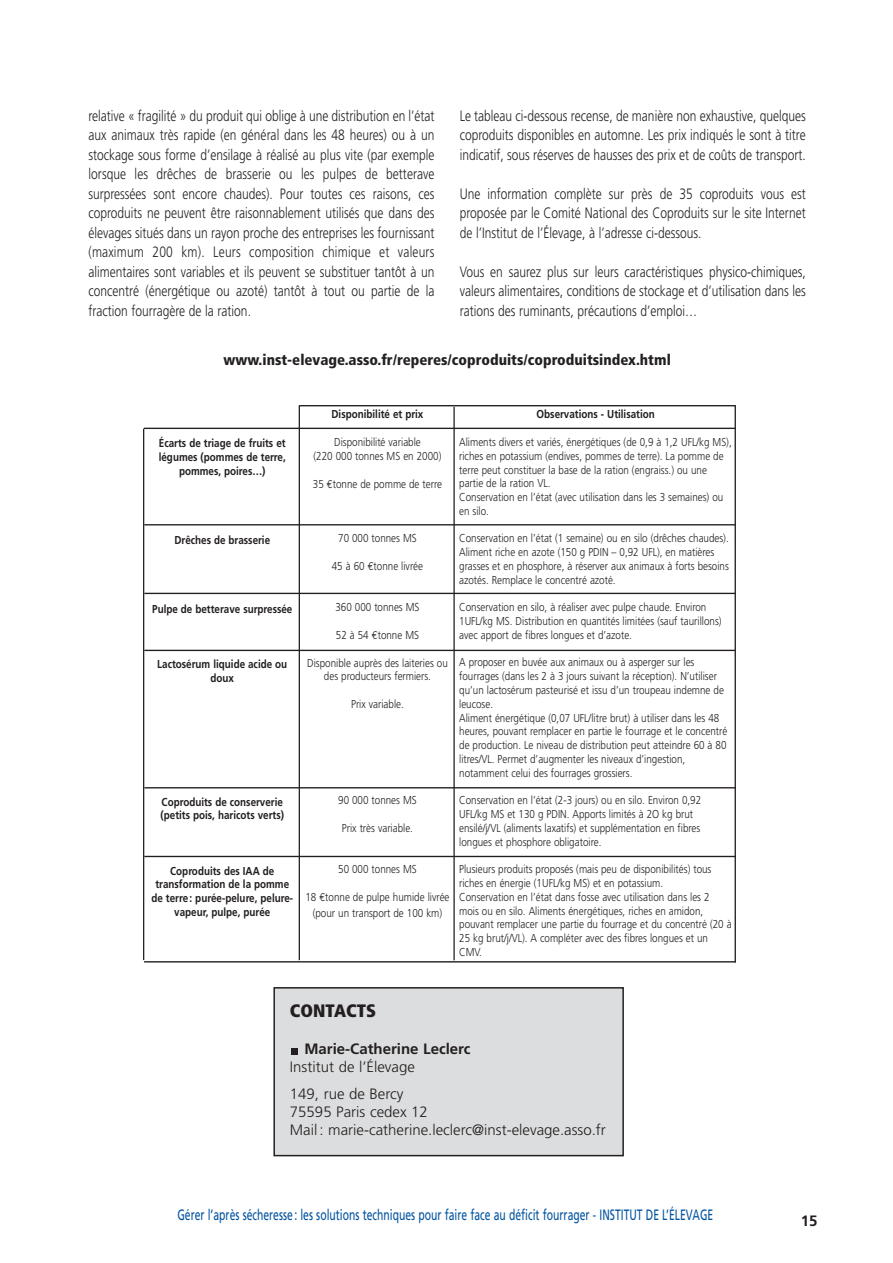
<style>
.page{position:relative;width:893px;height:1263px;background:#fff}
.page>*{position:absolute;margin:0;border:0;box-sizing:border-box;transform-origin:0 0}
.t1{font:900 condensed 18px "Frutiger";color:#231f20}
.t2{font:300 15px/19.5px "Frutiger";color:#231f20;text-align:justify;scale:.8 1}
.t3{font:300 15px/26.4px "Frutiger";color:#231f20}
.t4{font:15px "Frutiger";color:#0053a0;scale:.69 1}
.t5{font:900 condensed 15px "Frutiger";color:#231f20}
.t6{font:700 15px "Frutiger";color:#231f20}
.t7{font:300 11.55px/13.8px "Frutiger";color:#231f20;scale:.86 1}
.t8{font:700 11.55px/13.8px "Frutiger";color:#231f20;text-align:center;scale:.86 1}
.s1{font-family:"Euro Mono";font-weight:400}
</style>
<div class="page">
<div style="left:274px;top:988px;width:349px;height:168px;background:#dcddde"></div>
<div style="left:291px;top:1048px;width:7px;height:6px;background:#231f20"></div>
<div style="left:273px;top:987px;width:351px;height:169px;border:2px solid #231f20"></div>
<hr style="left:299px;top:405px;width:436px;height:1px;background:#231f20">
<hr style="left:144px;top:428px;width:591px;height:1px;background:#231f20">
<hr style="left:144px;top:524px;width:591px;height:1px;background:#231f20">
<hr style="left:144px;top:593px;width:591px;height:1px;background:#231f20">
<hr style="left:144px;top:650px;width:591px;height:1px;background:#231f20">
<hr style="left:144px;top:787px;width:591px;height:1px;background:#231f20">
<hr style="left:144px;top:856px;width:591px;height:1px;background:#231f20">
<hr style="left:144px;top:961px;width:592px;height:2px;background:#231f20">
<hr style="left:143px;top:429px;width:1px;height:531px;background:#231f20">
<hr style="left:299px;top:405px;width:1px;height:555px;background:#231f20">
<hr style="left:453px;top:407px;width:1px;height:553px;background:#231f20">
<hr style="left:734px;top:405px;width:2px;height:557px;background:#231f20">
<p class="t2" style="left:88px;top:107px;width:434px">relative « fragilité » du produit qui oblige à une distribution en l’état aux animaux très rapide (en général dans les 48 heures) ou à un stockage sous forme d’ensilage à réalisé au plus vite (par exemple lorsque les drêches de brasserie ou les pulpes de betterave surpressées sont encore chaudes). Pour toutes ces raisons, ces coproduits ne peuvent être raisonnablement utilisés que dans des élevages situés dans un rayon proche des entreprises les fournissant (maximum 200 km). Leurs composition chimique et valeurs alimentaires sont variables et ils peuvent se substituer tantôt à un concentré (énergétique ou azoté) tantôt à tout ou partie de la fraction fourragère de la ration.</p>
<p class="t2" style="left:459px;top:107px;width:434px">Le tableau ci-dessous recense, de manière non exhaustive, quelques coproduits disponibles en automne. Les prix indiqués le sont à titre indicatif, sous réserves de hausses des prix et de coûts de transport.</p>
<p class="t2" style="left:459px;top:185px;width:434px">Une information complète sur près de 35 coproduits vous est proposée par le Comité National des Coproduits sur le site Internet de l’Institut de l’Élevage, à l’adresse ci-dessous.</p>
<p class="t2" style="left:459px;top:263px;width:434px">Vous en saurez plus sur leurs caractéristiques physico-chimiques, valeurs alimentaires, conditions de stockage et d’utilisation dans les rations des ruminants, précautions d’emploi…</p>
<p class="t5" style="left:224px;top:354px;width:448px">www.inst-elevage.asso.fr/reperes/coproduits/coproduitsindex.html</p>
<p class="t8" style="left:159px;top:437px;width:149px">Écarts de triage de fruits et légumes (pommes de terre, pommes, poires…)</p>
<p class="t8" style="left:174px;top:534px;width:113px">Drêches de brasserie</p>
<p class="t8" style="left:152px;top:603px;width:164px">Pulpe de betterave surpressée</p>
<p class="t8" style="left:157px;top:658px;width:153px">Lactosérum liquide acide ou doux</p>
<p class="t8" style="left:161px;top:796px;width:145px;text-align:left">Coproduits de conserverie (petits pois, haricots verts)</p>
<p class="t8" style="left:151px;top:864px;width:166px">Coproduits des IAA de transformation de la pomme de terre: purée-pelure, pelure&shy;vapeur, pulpe, purée</p>
<p class="t8" style="left:331px;top:408px;width:108px">Disponibilité et prix</p>
<p class="t7" style="left:313px;top:436px;width:150px;text-align:center">Disponibilité variable<br>(220 000 tonnes MS en 2000)</p>
<p class="t7" style="left:313px;top:478px;width:152px">35 <span class="s1">€</span>tonne de pomme de terre</p>
<p class="t7" style="left:338px;top:532px;width:93px">70 000 tonnes MS</p>
<p class="t7" style="left:332px;top:560px;width:108px">45 à 60 <span class="s1">€</span>tonne livrée</p>
<p class="t7" style="left:335px;top:601px;width:99px">360 000 tonnes MS</p>
<p class="t7" style="left:336px;top:629px;width:98px">52 à 54 <span class="s1">€</span>tonne MS</p>
<p class="t7" style="left:307px;top:656px;width:165px;text-align:center">Disponible auprès des laiteries ou des producteurs fermiers.</p>
<p class="t7" style="left:351px;top:698px;width:63px">Prix variable.</p>
<p class="t7" style="left:338px;top:794px;width:93px">90 000 tonnes MS</p>
<p class="t7" style="left:342px;top:822px;width:84px">Prix très variable.</p>
<p class="t7" style="left:338px;top:863px;width:93px">50 000 tonnes MS</p>
<p class="t7" style="left:305px;top:890px;width:169px;line-height:15.8px;text-align:center">18 <span class="s1">€</span>tonne de pulpe humide livrée (pour un transport de 100 km)</p>
<p class="t8" style="left:536px;top:408px;width:139px">Observations - Utilisation</p>
<p class="t7" style="left:459px;top:436px;width:318px">Aliments divers et variés, énergétiques (de 0,9 à 1,2 UFL/kg MS), riches en potassium (endives, pommes de terre). La pomme de terre peut constituer la base de la ration (engraiss.) ou une partie de la ration VL.<br>Conservation en l’état (avec utilisation dans les 3 semaines) ou en silo.</p>
<p class="t7" style="left:459px;top:532px;width:315px">Conservation en l’état (1 semaine) ou en silo (drêches chaudes).<br>Aliment riche en azote (150 g PDIN – 0,92 UFL), en matières grasses et en phosphore, à réserver aux animaux à forts besoins azotés. Remplace le concentré azoté.</p>
<p class="t7" style="left:459px;top:601px;width:307px">Conservation en silo, à réaliser avec pulpe chaude. Environ<br>1UFL/kg MS. Distribution en quantités limitées (sauf taurillons) avec apport de fibres longues et d’azote.</p>
<p class="t7" style="left:459px;top:656px;width:313px">A proposer en buvée aux animaux ou à asperger sur les fourrages (dans les 2 à 3 jours suivant la réception). N’utiliser qu’un lactosérum pasteurisé et issu d’un troupeau indemne de leucose.<br>Aliment énergétique (0,07 UFL/litre brut) à utiliser dans les 48 heures, pouvant remplacer en partie le fourrage et le concentré de production. Le niveau de distribution peut atteindre 60 à 80 litres/VL. Permet d’augmenter les niveaux d’ingestion, notamment celui des fourrages grossiers.</p>
<p class="t7" style="left:459px;top:794px;width:283px">Conservation en l’état (2-3 jours) ou en silo. Environ 0,92<br>UFL/kg MS et 130 g PDIN. Apports limités à 2O kg brut ensilé/j/VL (aliments laxatifs) et supplémentation en fibres longues et phosphore obligatoire.</p>
<p class="t7" style="left:459px;top:863px;width:318px">Plusieurs produits proposés (mais peu de disponibilités) tous riches en énergie (1UFL/kg MS) et en potassium.<br>Conservation en l’état dans fosse avec utilisation dans les 2 mois ou en silo. Aliments énergétiques, riches en amidon, pouvant remplacer une partie du fourrage et du concentré (20 à 25 kg brut/j/VL). A compléter avec des fibres longues et un CMV.</p>
<h1 class="t1" style="left:290px;top:1004px;width:88px">CONTACTS</h1>
<p class="t6" style="left:304px;top:1043px;width:167px">Marie-Catherine Leclerc</p>
<p class="t3" style="left:290px;top:1055px;width:126px">Institut de l’Élevage<br>149, rue de Bercy</p>
<p class="t3" style="left:290px;top:1104px;width:317px;line-height:18px">75595 Paris cedex 12<br>Mail : marie-catherine.leclerc@inst-elevage.asso.fr</p>
<p class="t4" style="left:177px;top:1209px;width:778px">Gérer l’après sécheresse: les solutions techniques pour faire face au déficit fourrager - INSTITUT DE L’ÉLEVAGE</p>
<p class="t6" style="left:801px;top:1214px;width:18px">15</p>
</div>
